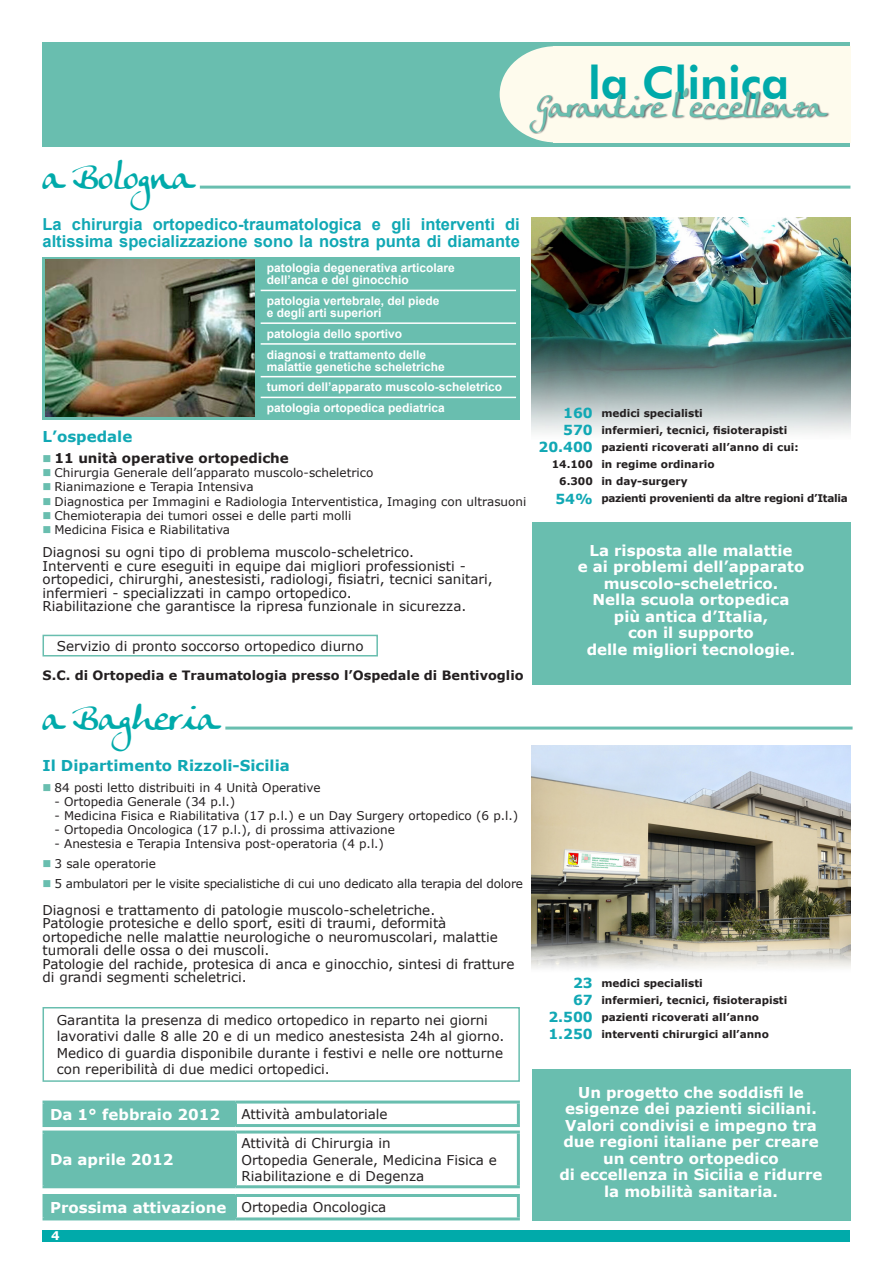
<style>
.page{position:relative;width:893px;height:1263px;background:#fff}
.page>*{position:absolute;margin:0;border:0;box-sizing:border-box;transform-origin:0 0}
.t1{font:800 45px "Futura BT";color:#0aa}
.t2{font:36px "Anke Calligraphic FG";color:#0aa}
.t3{font:31.5px "Anke Calligraphic FG";color:#69beaf}
.t4{font:700 16.5px/16.5px "Arial";color:#11a8b4}
.t5{font:700 15px/16.5px "Verdana";color:#fff;text-align:center}
.t6{font:700 15px "Verdana";color:#11a8b4}
.t7{font:13.5px/13.5px "Verdana";color:#231f20}
.t8{font:700 13.5px "Verdana";color:#231f20}
.t9{font:700 12.9px "Verdana";color:#231f20}
.t10{font:12px/14.1px "Verdana";color:#231f20}
.t11{font:700 12px/20.7px "Arial";color:#fff}
.t12{font:12px/20.1px "Verdana";letter-spacing:-.02em;color:#231f20}
.t13{font:700 12px "Verdana";color:#fff}
.t14{font:700 10.5px "Verdana";color:#231f20}
.t15{font:700 10.5px "Verdana";letter-spacing:-.025em;color:#231f20}
.s1{font-size:13.95px;color:#11a8b4}
.s2{font-weight:400;font-size:13.5px;color:#231f20}
</style>
<div class="page">
<div style="left:43px;top:1230px;width:807px;height:12px;background:#0aa"></div>
<img style="left:531px;top:745px;width:319px;height:224px">
<div style="left:43px;top:42px;width:807px;height:105px;background:#69beaf"></div>
<div style="left:500px;top:46px;width:113px;height:96px;background:#fefbed;border-radius:50%"></div>
<div style="left:553px;top:46px;width:297px;height:96px;background:#fefbed"></div>
<svg style="left:529px;top:87px;width:301px;height:47px"></svg>
<hr style="left:200px;top:186px;width:650px;height:3px;background:#69beaf">
<hr style="left:225px;top:726px;width:628px;height:3px;background:#69beaf">
<div style="left:43px;top:257px;width:477px;height:163px;background:#69beaf"></div>
<div style="left:531px;top:522px;width:319px;height:163px;background:#69beaf"></div>
<div style="left:531px;top:1069px;width:319px;height:152px;background:#69beaf"></div>
<hr style="left:261px;top:290px;width:255px;height:1px;background:#fff">
<hr style="left:261px;top:322px;width:255px;height:2px;background:#fff">
<hr style="left:261px;top:343px;width:255px;height:2px;background:#fff">
<hr style="left:261px;top:376px;width:255px;height:1px;background:#fff">
<hr style="left:261px;top:397px;width:255px;height:1px;background:#fff">
<div style="left:43px;top:635px;width:335px;height:21px;border:2px solid #69beaf"></div>
<div style="left:43px;top:1007px;width:477px;height:75px;border:2px solid #69beaf"></div>
<div style="left:44px;top:1102px;width:191px;height:23px;background:#69beaf"></div>
<hr style="left:43px;top:1103px;width:3px;height:21px;background:#69beaf">
<hr style="left:43px;top:1100px;width:192px;height:3px;background:#69beaf">
<hr style="left:43px;top:1124px;width:192px;height:3px;background:#69beaf">
<hr style="left:234px;top:1103px;width:3px;height:21px;background:#69beaf">
<hr style="left:235px;top:1100px;width:285px;height:3px;background:#69beaf">
<hr style="left:517px;top:1103px;width:3px;height:21px;background:#69beaf">
<hr style="left:235px;top:1124px;width:285px;height:3px;background:#69beaf">
<div style="left:44px;top:1195px;width:191px;height:24px;background:#69beaf"></div>
<hr style="left:43px;top:1197px;width:3px;height:20px;background:#69beaf">
<hr style="left:43px;top:1194px;width:192px;height:3px;background:#69beaf">
<hr style="left:43px;top:1217px;width:192px;height:3px;background:#69beaf">
<hr style="left:234px;top:1197px;width:3px;height:20px;background:#69beaf">
<hr style="left:235px;top:1194px;width:285px;height:3px;background:#69beaf">
<hr style="left:517px;top:1197px;width:3px;height:20px;background:#69beaf">
<hr style="left:235px;top:1217px;width:285px;height:3px;background:#69beaf">
<div style="left:44px;top:1132px;width:191px;height:55px;background:#69beaf"></div>
<hr style="left:43px;top:1133px;width:3px;height:52px;background:#69beaf">
<hr style="left:43px;top:1130px;width:192px;height:3px;background:#69beaf">
<hr style="left:43px;top:1185px;width:192px;height:3px;background:#69beaf">
<hr style="left:234px;top:1133px;width:3px;height:52px;background:#69beaf">
<hr style="left:235px;top:1130px;width:285px;height:3px;background:#69beaf">
<hr style="left:517px;top:1133px;width:3px;height:52px;background:#69beaf">
<hr style="left:235px;top:1185px;width:285px;height:3px;background:#69beaf">
<img style="left:531px;top:218px;width:319px;height:215px">
<img style="left:46px;top:259px;width:209px;height:158px">
<h2 class="t2" style="left:43px;top:155px;width:152px">a Bologna</h2>
<h1 class="t1" style="left:588px;top:55px;width:202px">la Clinica</h1>
<h3 class="t3" style="left:535px;top:87px;width:292px">Garantire l’eccellenza</h3>
<p class="t4" style="left:43px;top:217px;width:479px">La chirurgia ortopedico-traumatologica e gli interventi di altissima specializzazione sono la nostra punta di diamante</p>
<p class="t11" style="left:267px;top:263px;width:190px;line-height:12px">patologia degenerativa articolare dell’anca e del ginocchio</p>
<p class="t11" style="left:267px;top:295px;width:174px;line-height:12px">patologia vertebrale, del piede e degli arti superiori</p>
<p class="t11" style="left:267px;top:324px;width:161px">patologia dello sportivo diagnosi e trattamento delle</p>
<p class="t11" style="left:267px;top:356px;width:237px">malattie genetiche scheletriche<br>tumori dell’apparato muscolo-scheletrico patologia ortopedica pediatrica</p>
<p class="t6" style="left:43px;top:426px;width:91px">L’ospedale</p>
<p class="t8" style="left:55px;top:449px;width:236px">11 unità operative ortopediche</p>
<p class="t10" style="left:55px;top:466px;width:473px">Chirurgia Generale dell’apparato muscolo-scheletrico<br>Rianimazione e Terapia Intensiva<br>Diagnostica per Immagini e Radiologia Interventistica, Imaging con ultrasuoni Chemioterapia dei tumori ossei e delle parti molli<br>Medicina Fisica e Riabilitativa</p>
<p class="t14" style="left:563px;top:406px;width:141px"><span class="s1">160</span> medici specialisti</p>
<p class="t14" style="left:563px;top:423px;width:226px"><span class="s1">570</span> infermieri, tecnici, fisioterapisti</p>
<p class="t14" style="left:538px;top:440px;width:262px"><span class="s1">20.400</span> pazienti ricoverati all’anno di cui:</p>
<p class="t14" style="left:552px;top:457px;width:164px">14.100 in regime ordinario</p>
<p class="t14" style="left:559px;top:474px;width:130px">6.300 in day-surgery</p>
<p class="t15" style="left:555px;top:491px;width:294px"><span class="s1">54%</span> pazienti provenienti da altre regioni d’Italia</p>
<p class="t7" style="left:43px;top:545px;width:452px">Diagnosi su ogni tipo di problema muscolo-scheletrico.<br>Interventi e cure eseguiti in equipe dai migliori professionisti - ortopedici, chirurghi, anestesisti, radiologi, fisiatri, tecnici sanitari, infermieri - specializzati in campo ortopedico.<br>Riabilitazione che garantisce la ripresa funzionale in sicurezza.</p>
<p class="t5" style="left:578px;top:542px;width:228px">La risposta alle malattie<br>e ai problemi dell’apparato muscolo-scheletrico.<br>Nella scuola ortopedica più antica d’Italia,<br>con il supporto<br>delle migliori tecnologie.</p>
<p class="t7" style="left:57px;top:639px;width:308px">Servizio di pronto soccorso ortopedico diurno</p>
<p class="t9" style="left:43px;top:666px;width:483px">S.C. di Ortopedia e Traumatologia presso l’Ospedale di Bentivoglio</p>
<h2 class="t2" style="left:43px;top:696px;width:178px">a Bagheria</h2>
<p class="t6" style="left:43px;top:754px;width:249px">Il Dipartimento Rizzoli-Sicilia</p>
<p class="t10" style="left:55px;top:780px;width:268px">84 posti letto distribuiti in 4 Unità Operative</p>
<p class="t10" style="left:55px;top:794px;width:182px">- Ortopedia Generale (34 p.l.)</p>
<p class="t10" style="left:55px;top:808px;width:465px">- Medicina Fisica e Riabilitativa (17 p.l.) e un Day Surgery ortopedico (6 p.l.)</p>
<p class="t10" style="left:55px;top:822px;width:342px">- Ortopedia Oncologica (17 p.l.), di prossima attivazione</p>
<p class="t12" style="left:55px;top:834px;width:470px">- Anestesia e Terapia Intensiva post-operatoria (4 p.l.)<br>3 sale operatorie<br>5 ambulatori per le visite specialistiche di cui uno dedicato alla terapia del dolore</p>
<p class="t7" style="left:43px;top:903px;width:473px">Diagnosi e trattamento di patologie muscolo-scheletriche.<br>Patologie protesiche e dello sport, esiti di traumi, deformità ortopediche nelle malattie neurologiche o neuromuscolari, malattie tumorali delle ossa o dei muscoli.<br>Patologie del rachide, protesica di anca e ginocchio, sintesi di fratture di grandi segmenti scheletrici.</p>
<p class="t7" style="left:57px;top:1012px;width:449px;line-height:16.2px">Garantita la presenza di medico ortopedico in reparto nei giorni lavorativi dalle 8 alle 20 e di un medico anestesista 24h al giorno.<br>Medico di guardia disponibile durante i festivi e nelle ore notturne con reperibilità di due medici ortopedici.</p>
<p class="t5" style="left:50px;top:1105px;width:172px">Da 1° febbraio 2012</p>
<p class="t7" style="left:241px;top:1107px;width:148px">Attività ambulatoriale</p>
<p class="t5" style="left:50px;top:1151px;width:125px">Da aprile 2012</p>
<p class="t7" style="left:241px;top:1135px;width:257px;line-height:16.2px">Attività di Chirurgia in<br>Ortopedia Generale, Medicina Fisica e<br>Riabilitazione e di Degenza</p>
<p class="t5" style="left:50px;top:1199px;width:338px">Prossima attivazione <span class="s2">Ortopedia Oncologica</span></p>
<p class="t13" style="left:51px;top:1227px;width:10px">4</p>
<p class="t14" style="left:573px;top:975px;width:131px"><span class="s1">23</span> medici specialisti</p>
<p class="t14" style="left:573px;top:992px;width:216px"><span class="s1">67</span> infermieri, tecnici, fisioterapisti</p>
<p class="t14" style="left:548px;top:1009px;width:212px"><span class="s1">2.500</span> pazienti ricoverati all’anno</p>
<p class="t14" style="left:548px;top:1026px;width:222px"><span class="s1">1.250</span> interventi chirurgici all’anno</p>
<p class="t5" style="left:559px;top:1083px;width:265px">Un progetto che soddisfi le esigenze dei pazienti siciliani.<br>Valori condivisi e impegno tra due regioni italiane per creare un centro ortopedico<br>di eccellenza in Sicilia e ridurre la mobilità sanitaria.</p>
</div>
